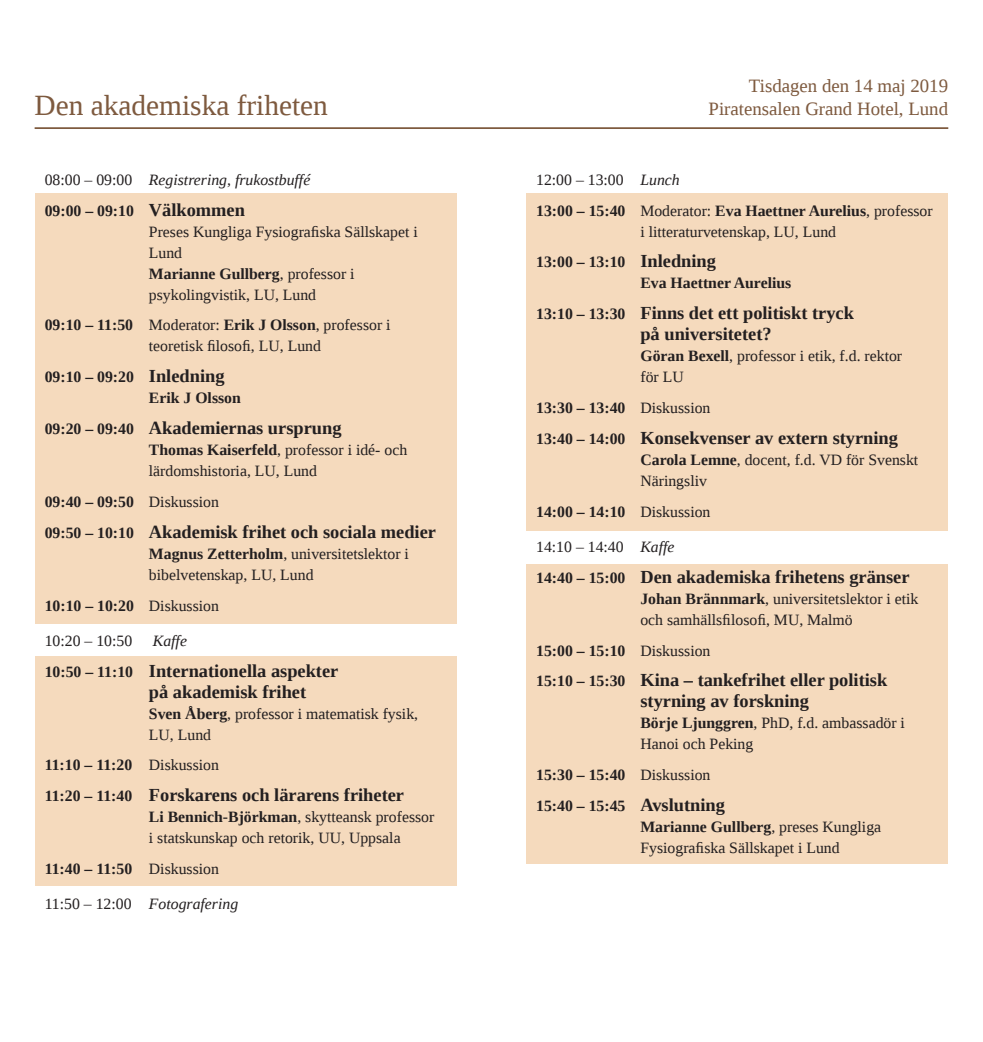
<style>
.page{position:relative;width:983px;height:1042px;background:#fff}
.page>*{position:absolute;margin:0;border:0;box-sizing:border-box;transform-origin:0 0}
.t1{font:29.4px "Liberation Serif";color:#7e5a3f}
.t2{font:18.9px "Liberation Serif";color:#7e5a3f}
.Schema{font:700 18.38px/21px "Liberation Serif";color:#231f20}
.Schema-2{font:15.75px/21px "Liberation Serif";color:#231f20}
.Schema-3{font:700 15.75px/21px "Liberation Serif";color:#231f20}
.Schema-4{font:italic 15.75px "Liberation Serif";color:#231f20}
.s1{font-style:normal}
.s2{font-weight:700}
.s3{font-weight:700;font-size:18.38px}
.s4{font-size:18.38px}
.s5{font-size:15.75px}
.s6{font-weight:400}
.s7{font-style:italic}
</style>
<div class="page">
<div style="left:35px;top:193px;width:421px;height:431px;background:#f5dabd"></div>
<div style="left:526px;top:193px;width:421px;height:338px;background:#f5dabd"></div>
<div style="left:526px;top:564px;width:421px;height:299px;background:#f5dabd"></div>
<div style="left:35px;top:656px;width:421px;height:229px;background:#f5dabd"></div>
<hr style="left:35px;top:127px;width:913px;height:2px;background:#7e5a3f">
<p class="t2" style="left:748px;top:74px;width:201px">Tisdagen den 14 maj 2019</p>
<p class="t1" style="left:35px;top:86px;width:295px">Den akademiska friheten</p>
<p class="t2" style="left:708px;top:96px;width:241px">Piratensalen Grand Hotel, Lund</p>
<p class="Schema-4" style="left:45px;top:169px;width:267px"><span class="s1">08:00 – 09:00</span> Registrering, frukostbuffé</p>
<p class="Schema-2" style="left:149px;top:200px;width:270px;text-indent:-104px"><span class="s2">09:00 – 09:10</span> <span class="s3">Välkommen<br></span>Preses Kungliga Fysiografiska Sällskapet i<br>Lund<br><span class="s2">Marianne Gullberg</span>, professor i psykolingvistik, LU, Lund</p>
<p class="Schema-2" style="left:149px;top:315px;width:243px;text-indent:-104px"><span class="s2">09:10 – 11:50</span> Moderator: <span class="s2">Erik J Olsson</span>, professor i teoretisk filosofi, LU, Lund</p>
<p class="Schema-3" style="left:149px;top:366px;width:93px;text-indent:-104px">09:10 – 09:20 <span class="s4">Inledning<br></span>Erik J Olsson</p>
<p class="Schema" style="left:45px;top:417px;width:298px"><span class="s5">09:20 – 09:40</span> Akademiernas ursprung</p>
<p class="Schema-2" style="left:149px;top:439px;width:260px"><span class="s2">Thomas Kaiserfeld</span>, professor i idé- och lärdomshistoria, LU, Lund</p>
<p class="Schema-3" style="left:45px;top:491px;width:176px">09:40 – 09:50 <span class="s6">Diskussion</span></p>
<p class="Schema" style="left:45px;top:521px;width:393px"><span class="s5">09:50 – 10:10</span> Akademisk frihet och sociala medier</p>
<p class="Schema-2" style="left:149px;top:543px;width:261px"><span class="s2">Magnus Zetterholm</span>, universitetslektor i bibelvetenskap, LU, Lund</p>
<p class="Schema-3" style="left:45px;top:595px;width:176px">10:10 – 10:20 <span class="s6">Diskussion</span></p>
<p class="Schema-2" style="left:45px;top:630px;width:89px">10:20 – 10:50</p>
<p class="Schema-4" style="left:153px;top:630px;width:36px">Kaffe</p>
<p class="Schema" style="left:149px;top:659px;width:191px;text-indent:-104px"><span class="s5">10:50 – 11:10</span> Internationella aspekter på akademisk frihet</p>
<p class="Schema-2" style="left:149px;top:703px;width:271px"><span class="s2">Sven Åberg</span>, professor i matematisk fysik,<br>LU, Lund</p>
<p class="Schema-3" style="left:45px;top:754px;width:176px">11:10 – 11:20 <span class="s6">Diskussion</span></p>
<p class="Schema" style="left:45px;top:784px;width:361px"><span class="s5">11:20 – 11:40</span> Forskarens och lärarens friheter</p>
<p class="Schema-2" style="left:149px;top:806px;width:287px"><span class="s2">Li Bennich-Björkman</span>, skytteansk professor i statskunskap och retorik, UU, Uppsala</p>
<p class="Schema-3" style="left:45px;top:858px;width:176px">11:40 – 11:50 <span class="s6">Diskussion</span></p>
<p class="Schema-4" style="left:45px;top:893px;width:195px"><span class="s1">11:50 – 12:00</span> Fotografering</p>
<p class="Schema-2" style="left:536px;top:169px;width:145px">12:00 – 13:00 <span class="s7">Lunch</span></p>
<p class="Schema-2" style="left:536px;top:200px;width:398px;text-align:center"><span class="s2">13:00 – 15:40</span> Moderator: <span class="s2">Eva Haettner Aurelius</span>, professor i litteraturvetenskap, LU, Lund</p>
<p class="Schema-3" style="left:640px;top:251px;width:152px;text-indent:-104px">13:00 – 13:10 <span class="s4">Inledning<br></span>Eva Haettner Aurelius</p>
<p class="Schema" style="left:640px;top:302px;width:215px;text-indent:-104px"><span class="s5">13:10 – 13:30</span> Finns det ett politiskt tryck på universitetet?</p>
<p class="Schema-2" style="left:640px;top:345px;width:263px"><span class="s2">Göran Bexell</span>, professor i etik, f.d. rektor för LU</p>
<p class="Schema-3" style="left:536px;top:397px;width:176px">13:30 – 13:40 <span class="s6">Diskussion</span></p>
<p class="Schema" style="left:536px;top:427px;width:363px"><span class="s5">13:40 – 14:00</span> Konsekvenser av extern styrning</p>
<p class="Schema-2" style="left:640px;top:449px;width:279px"><span class="s2">Carola Lemne</span>, docent, f.d. VD för Svenskt<br>Näringsliv</p>
<p class="Schema-3" style="left:536px;top:501px;width:176px">14:00 – 14:10 <span class="s6">Diskussion</span></p>
<p class="Schema-2" style="left:536px;top:536px;width:140px">14:10 – 14:40 <span class="s7">Kaffe</span></p>
<p class="Schema" style="left:536px;top:565px;width:375px"><span class="s5">14:40 – 15:00</span> Den akademiska frihetens gränser</p>
<p class="Schema-2" style="left:640px;top:588px;width:279px"><span class="s2">Johan Brännmark</span>, universitetslektor i etik och samhällsfilosofi, MU, Malmö</p>
<p class="Schema-3" style="left:536px;top:639px;width:176px">15:00 – 15:10 <span class="s6">Diskussion</span></p>
<p class="Schema" style="left:640px;top:669px;width:248px;text-indent:-104px"><span class="s5">15:10 – 15:30</span> Kina – tankefrihet eller politisk styrning av forskning</p>
<p class="Schema-2" style="left:640px;top:712px;width:266px"><span class="s2">Börje Ljunggren</span>, PhD, f.d. ambassadör i<br>Hanoi och Peking</p>
<p class="Schema-3" style="left:536px;top:764px;width:176px">15:30 – 15:40 <span class="s6">Diskussion</span></p>
<p class="Schema-2" style="left:640px;top:795px;width:242px;text-indent:-104px"><span class="s2">15:40 – 15:45</span> <span class="s3">Avslutning<br></span><span class="s2">Marianne Gullberg</span>, preses Kungliga<br>Fysiografiska Sällskapet i Lund</p>
</div>
